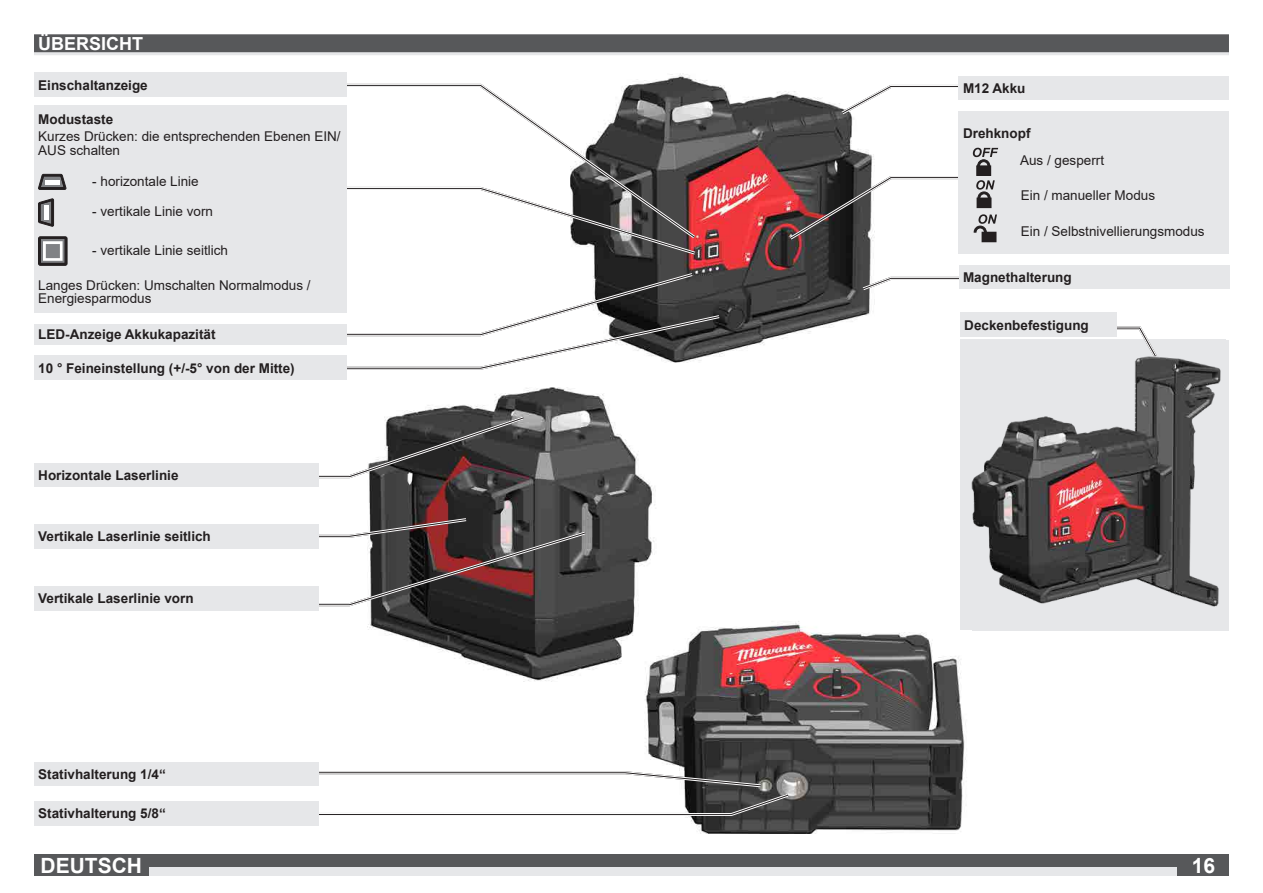
<style>
.page{position:relative;width:1263px;height:893px;background:#fff}
.page>*{position:absolute;margin:0;border:0;box-sizing:border-box;transform-origin:0 0}
.t1{font:700 21px "Arial";color:#fff}
.Ueberschrift{font:700 18px "Arial";color:#fff}
._00-Haupttext{font:700 13.5px "Arial";color:#231f20}
._00-Haupttext-2{font:13.5px/13.5px "Arial";color:#231f20}
</style>
<div class="page">
<div style="left:34px;top:855px;width:1195px;height:21px;background:#57585a"></div>
<div style="left:34px;top:867px;width:1195px;height:9px;background:#e6e7e9"></div>
<div style="left:1178px;top:855px;width:51px;height:21px;background:#57585a"></div>
<img style="left:594px;top:74px;width:281px;height:278px">
<img style="left:346px;top:372px;width:310px;height:310px">
<img style="left:635px;top:617px;width:346px;height:216px">
<div style="left:960px;top:340px;width:265px;height:290px;background:#e6e7e9"></div>
<img style="left:971px;top:357px;width:250px;height:250px">
<svg style="left:346px;top:83px;width:350px;height:102px"></svg>
<svg style="left:346px;top:185px;width:353px;height:72px"></svg>
<svg style="left:281px;top:271px;width:442px;height:100px"></svg>
<svg style="left:319px;top:414px;width:208px;height:66px"></svg>
<svg style="left:319px;top:516px;width:270px;height:92px"></svg>
<svg style="left:319px;top:770px;width:473px;height:47px"></svg>
<svg style="left:838px;top:83px;width:121px;height:34px"></svg>
<svg style="left:859px;top:275px;width:100px;height:18px"></svg>
<svg style="left:1068px;top:325px;width:91px;height:35px"></svg>
<div style="left:34px;top:855px;width:115px;height:21px;background:#57585a"></div>
<div style="left:34px;top:34px;width:1195px;height:21px;background:#57585a"></div>
<hr style="left:34px;top:52px;width:1195px;height:3px;background:#e6e7e9">
<div style="left:34px;top:73px;width:312px;height:24px;background:#e6e7e9"></div>
<div style="left:34px;top:105px;width:312px;height:89px;background:#e6e7e9"></div>
<svg style="left:38px;top:174px;width:29px;height:16px"></svg>
<div style="left:45px;top:180px;width:14px;height:5px;background:#fff"></div>
<div style="left:34px;top:270px;width:312px;height:42px;background:#e6e7e9"></div>
<div style="left:34px;top:356px;width:312px;height:24px;background:#e6e7e9"></div>
<div style="left:34px;top:463px;width:285px;height:24px;background:#e6e7e9"></div>
<div style="left:34px;top:586px;width:285px;height:24px;background:#e6e7e9"></div>
<div style="left:34px;top:801px;width:285px;height:25px;background:#e6e7e9"></div>
<div style="left:959px;top:77px;width:270px;height:23px;background:#e6e7e9"></div>
<div style="left:959px;top:111px;width:270px;height:142px;background:#e6e7e9"></div>
<div style="left:977px;top:166px;width:14px;height:9px;background:#231f20"></div>
<svg style="left:973px;top:148px;width:25px;height:18px"></svg>
<svg style="left:786px;top:175px;width:211px;height:67px"></svg>
<div style="left:959px;top:265px;width:270px;height:24px;background:#e6e7e9"></div>
<div style="left:34px;top:324px;width:312px;height:20px;background:#e6e7e9"></div>
<div style="left:34px;top:524px;width:285px;height:25px;background:#e6e7e9"></div>
<div style="left:34px;top:194px;width:312px;height:38px;background:#e6e7e9"></div>
<svg style="left:38px;top:198px;width:16px;height:29px"></svg>
<div style="left:44px;top:206px;width:5px;height:14px;background:#fff"></div>
<div style="left:34px;top:232px;width:312px;height:38px;background:#e6e7e9"></div>
<svg style="left:38px;top:236px;width:30px;height:30px"></svg>
<div style="left:34px;top:762px;width:285px;height:24px;background:#e6e7e9"></div>
<div style="left:960px;top:312px;width:156px;height:25px;background:#e6e7e9"></div>
<p class="Ueberschrift" style="left:38px;top:31px;width:106px">ÜBERSICHT</p>
<p class="_00-Haupttext" style="left:38px;top:76px;width:111px">Einschaltanzeige</p>
<p class="_00-Haupttext" style="left:38px;top:109px;width:77px">Modustaste</p>
<p class="_00-Haupttext-2" style="left:38px;top:130px;width:304px">Kurzes Drücken: die entsprechenden Ebenen EIN/<br>AUS schalten</p>
<p class="_00-Haupttext-2" style="left:92px;top:174px;width:108px">- horizontale Linie</p>
<p class="_00-Haupttext-2" style="left:92px;top:204px;width:122px">- vertikale Linie vorn</p>
<p class="_00-Haupttext-2" style="left:92px;top:244px;width:137px">- vertikale Linie seitlich</p>
<p class="_00-Haupttext-2" style="left:38px;top:278px;width:274px">Langes Drücken: Umschalten Normalmodus /<br>Energiesparmodus</p>
<p class="_00-Haupttext" style="left:38px;top:325px;width:179px">LED-Anzeige Akkukapazität</p>
<p class="_00-Haupttext" style="left:38px;top:359px;width:258px">10 ° Feineinstellung (+/-5° von der Mitte)</p>
<p class="_00-Haupttext" style="left:38px;top:466px;width:142px">Horizontale Laserlinie</p>
<p class="_00-Haupttext" style="left:38px;top:527px;width:174px">Vertikale Laserlinie seitlich</p>
<p class="_00-Haupttext" style="left:38px;top:589px;width:157px">Vertikale Laserlinie vorn</p>
<p class="_00-Haupttext" style="left:38px;top:765px;width:129px">Stativhalterung 1/4“</p>
<p class="_00-Haupttext" style="left:38px;top:804px;width:129px">Stativhalterung 5/8“</p>
<p class="_00-Haupttext" style="left:963px;top:79px;width:64px">M12 Akku</p>
<p class="_00-Haupttext" style="left:963px;top:124px;width:69px">Drehknopf</p>
<p class="_00-Haupttext-2" style="left:1020px;top:153px;width:86px">Aus / gesperrt</p>
<p class="_00-Haupttext-2" style="left:1021px;top:189px;width:136px">Ein / manueller Modus</p>
<p class="_00-Haupttext-2" style="left:1021px;top:224px;width:185px">Ein / Selbstnivellierungsmodus</p>
<p class="_00-Haupttext" style="left:963px;top:267px;width:110px">Magnethalterung</p>
<p class="_00-Haupttext" style="left:964px;top:315px;width:126px">Deckenbefestigung</p>
<h1 class="t1" style="left:41px;top:851px;width:103px">DEUTSCH</h1>
<h1 class="t1" style="left:1192px;top:851px;width:25px">16</h1>
</div>
